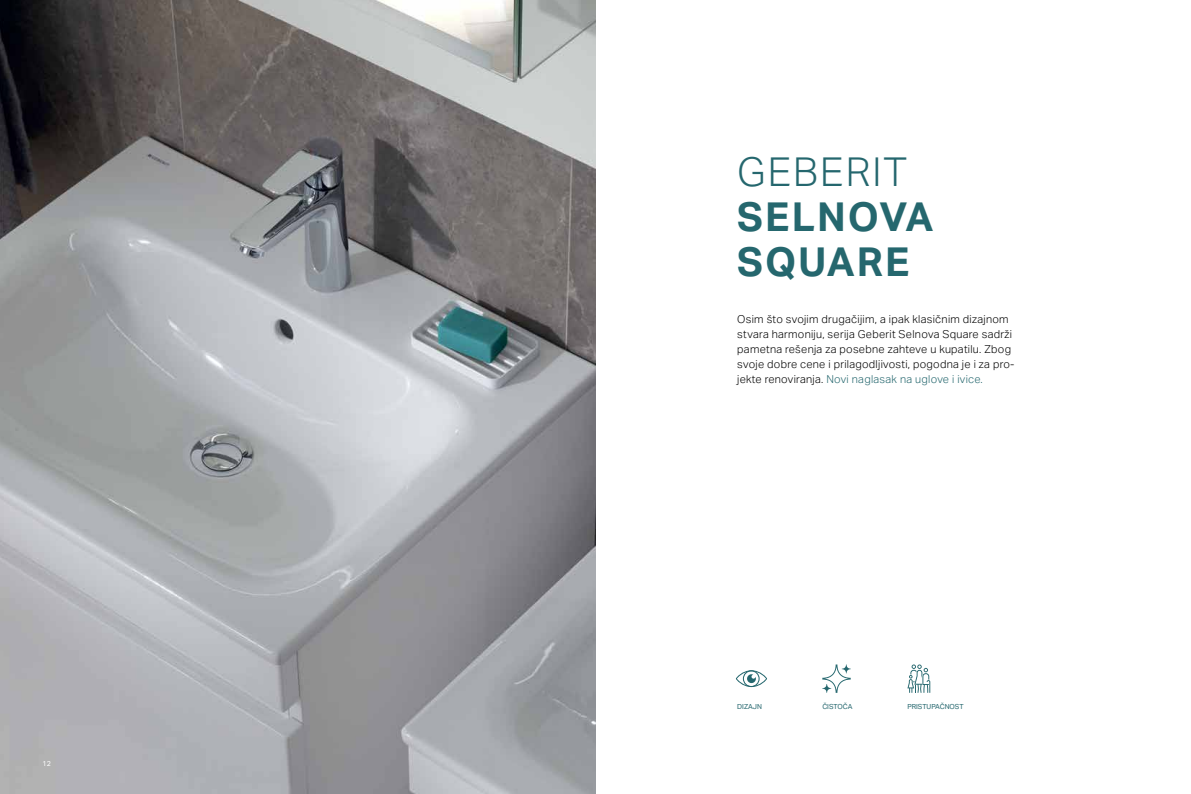
<style>
.page{position:relative;width:1191px;height:794px;background:#fff}
.page>*{position:absolute;margin:0;border:0;box-sizing:border-box;transform-origin:0 0}
.t1{font:700 40px/45px "Aktiv Grotesk Geberit";letter-spacing:.05em;color:#25676e}
.t2{font:300 40px "Aktiv Grotesk Geberit";letter-spacing:.05em;color:#25676e}
.t3{font:300 11px/15px "Aktiv Grotesk Geberit";letter-spacing:.025em;color:#000}
.t4{font:7px "Aktiv Grotesk Geberit";color:#25676e}
.t5{font:7px "Aktiv Grotesk Geberit";color:#fff}
.s1{color:#25676e}
</style>
<div class="page">
<img style="left:0;top:0;width:595px;height:794px">
<svg style="left:736px;top:670px;width:31px;height:17px"></svg>
<svg style="left:822px;top:664px;width:28px;height:29px"></svg>
<svg style="left:822px;top:684px;width:9px;height:9px"></svg>
<svg style="left:842px;top:664px;width:8px;height:9px"></svg>
<svg style="left:907px;top:664px;width:23px;height:29px"></svg>
<p class="t5" style="left:43px;top:759px;width:10px">12</p>
<h1 class="t2" style="left:737px;top:149px;width:171px">GEBERIT</h1>
<h1 class="t1" style="left:737px;top:193px;width:198px">SELNOVA<br>SQUARE</h1>
<p class="t3" style="left:737px;top:312px;width:279px">Osim što svojim drugačijim, a ipak klasičnim dizajnom stvara harmoniju, serija Geberit Selnova Square sadrži pametna rešenja za posebne zahteve u kupatilu. Zbog svoje dobre cene i prilagodljivosti, pogodna je i za pro&shy;jekte renoviranja. <span class="s1">Novi naglasak na uglove i ivice.</span></p>
<p class="t4" style="left:737px;top:702px;width:26px">DIZAJN</p>
<p class="t4" style="left:822px;top:702px;width:32px">ČISTOČA</p>
<p class="t4" style="left:907px;top:702px;width:58px">PRISTUPAČNOST</p>
</div>
